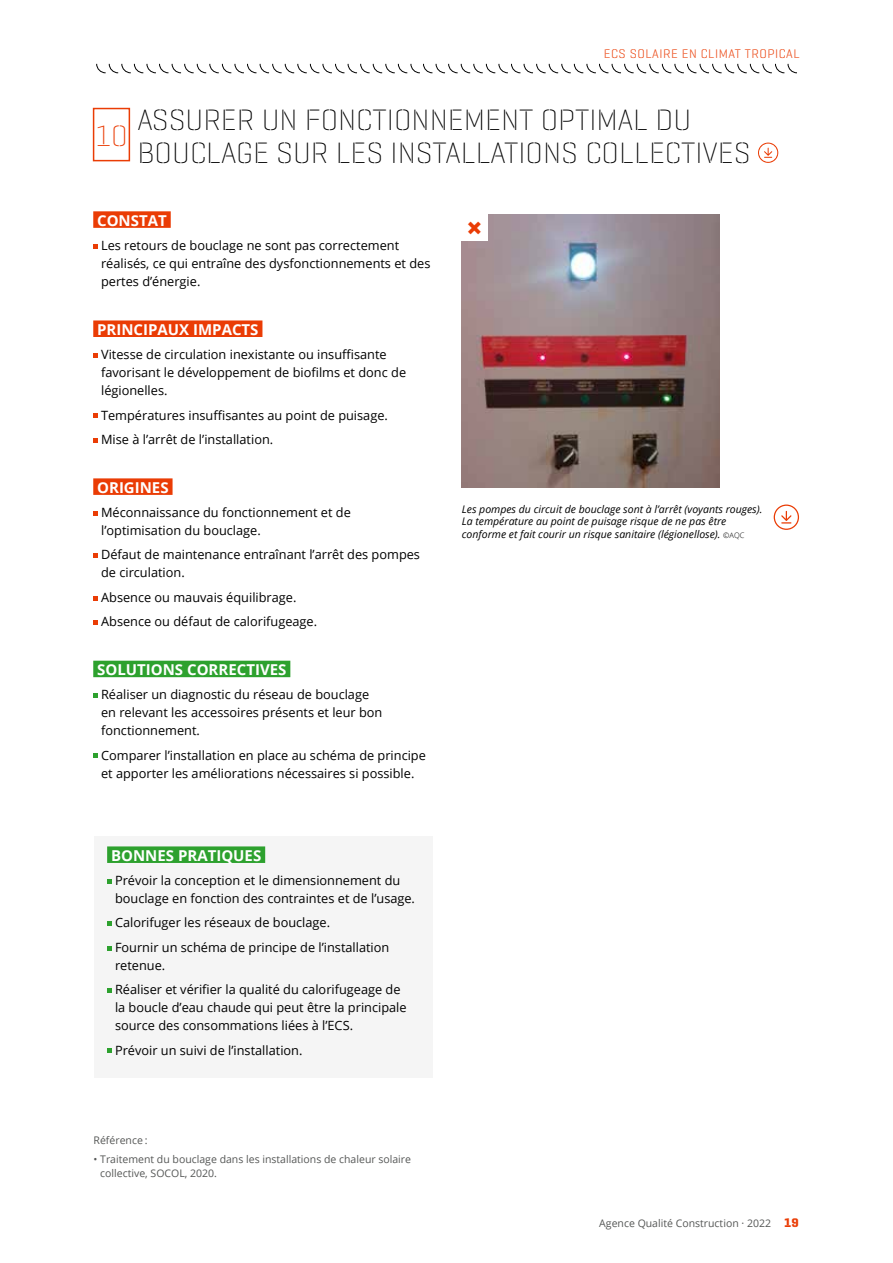
<style>
.page{position:relative;width:893px;height:1263px;background:#fff}
.page>*{position:absolute;margin:0;border:0;box-sizing:border-box;transform-origin:0 0}
.t1{font:30px/33px "Geogrotesque Stencil B Ul";color:#000}
.t2{font:30px "Geogrotesque Stencil B Ul";color:#ea3c05}
.t3{font:800 28.5px "Open Sans";color:#ea3c05}
.t4{font:700 15px "Open Sans";color:#fff}
.t5{font:12.75px/18px "Open Sans";color:#000}
.t6{font:12.75px "Geogrotesque Stencil A Lg";letter-spacing:.04em;color:#ea3c05}
.t7{font:italic 10.5px/12.8px "Open Sans";color:#000}
.t8{font:10.5px/13.5px "Open Sans";color:#555756}
.s1{font-weight:300;font-style:normal;font-size:7.5px}
.s2{font-family:"Geogrotesque Stencil A";font-weight:700;font-size:12.75px;color:#ea3c05}
</style>
<div class="page">
<img style="left:461px;top:214px;width:258px;height:274px">
<div style="left:93px;top:108px;width:37px;height:53px;border:2px solid #ea3c05"></div>
<svg style="left:758px;top:143px;width:20px;height:20px"></svg>
<div style="left:93px;top:211px;width:78px;height:17px;background:#ea3c05"></div>
<div style="left:93px;top:320px;width:169px;height:17px;background:#ea3c05"></div>
<div style="left:93px;top:478px;width:80px;height:17px;background:#ea3c05"></div>
<div style="left:93px;top:661px;width:197px;height:16px;background:#2da12e"></div>
<svg style="left:93px;top:244px;width:5px;height:4px"></svg>
<svg style="left:93px;top:353px;width:5px;height:5px"></svg>
<svg style="left:93px;top:413px;width:5px;height:5px"></svg>
<svg style="left:93px;top:438px;width:5px;height:4px"></svg>
<svg style="left:93px;top:511px;width:5px;height:4px"></svg>
<svg style="left:93px;top:553px;width:5px;height:5px"></svg>
<svg style="left:93px;top:596px;width:5px;height:4px"></svg>
<svg style="left:93px;top:620px;width:5px;height:5px"></svg>
<svg style="left:93px;top:693px;width:5px;height:5px"></svg>
<svg style="left:93px;top:754px;width:5px;height:4px"></svg>
<div style="left:94px;top:836px;width:338px;height:242px;background:#f5f5f5"></div>
<div style="left:107px;top:846px;width:158px;height:17px;background:#2da12e"></div>
<svg style="left:107px;top:879px;width:5px;height:4px"></svg>
<svg style="left:107px;top:921px;width:5px;height:5px"></svg>
<svg style="left:107px;top:946px;width:5px;height:4px"></svg>
<svg style="left:107px;top:988px;width:5px;height:5px"></svg>
<svg style="left:107px;top:1048px;width:5px;height:5px"></svg>
<svg style="left:97px;top:64px;width:700px;height:10px"></svg>
<svg style="left:774px;top:504px;width:25px;height:26px"></svg>
<div style="left:461px;top:214px;width:26px;height:26px;background:#fff"></div>
<p class="t6" style="left:604px;top:46px;width:197px">ECS SOLAIRE EN CLIMAT TROPICAL</p>
<h1 class="t2" style="left:96px;top:117px;width:33px">10</h1>
<h1 class="t1" style="left:137px;top:103px;width:615px">ASSURER UN FONCTIONNEMENT OPTIMAL DU<br>BOUCLAGE SUR LES INSTALLATIONS COLLECTIVES</h1>
<p class="t4" style="left:97px;top:210px;width:71px">CONSTAT</p>
<p class="t5" style="left:101px;top:236px;width:331px">Les retours de bouclage ne sont pas correctement réalisés, ce qui entraîne des dysfonctionnements et des pertes d’énergie.</p>
<p class="t4" style="left:97px;top:319px;width:163px">PRINCIPAUX IMPACTS</p>
<p class="t5" style="left:101px;top:345px;width:307px">Vitesse de circulation inexistante ou insuffisante favorisant le développement de biofilms et donc de légionelles.</p>
<p class="t5" style="left:101px;top:402px;width:288px;line-height:24.5px">Températures insuffisantes au point de puisage.<br>Mise à l’arrêt de l’installation.</p>
<p class="t4" style="left:97px;top:477px;width:73px">ORIGINES</p>
<p class="t5" style="left:101px;top:503px;width:251px">Méconnaissance du fonctionnement et de l’optimisation du bouclage.</p>
<p class="t5" style="left:101px;top:545px;width:320px">Défaut de maintenance entraînant l’arrêt des pompes de circulation.</p>
<p class="t5" style="left:101px;top:585px;width:218px;line-height:24.5px">Absence ou mauvais équilibrage.<br>Absence ou défaut de calorifugeage.</p>
<p class="t4" style="left:97px;top:659px;width:191px">SOLUTIONS CORRECTIVES</p>
<p class="t5" style="left:101px;top:685px;width:283px">Réaliser un diagnostic du réseau de bouclage en relevant les accessoires présents et leur bon fonctionnement.</p>
<p class="t5" style="left:101px;top:746px;width:326px">Comparer l’installation en place au schéma de principe et apporter les améliorations nécessaires si possible.</p>
<p class="t4" style="left:111px;top:845px;width:152px">BONNES PRATIQUES</p>
<p class="t5" style="left:115px;top:871px;width:302px">Prévoir la conception et le dimensionnement du bouclage en fonction des contraintes et de l’usage.</p>
<p class="t5" style="left:115px;top:910px;width:276px;line-height:24.5px">Calorifuger les réseaux de bouclage.<br>Fournir un schéma de principe de l’installation</p>
<p class="t5" style="left:115px;top:953px;width:287px;line-height:24.3px">retenue.<br>Réaliser et vérifier la qualité du calorifugeage de</p>
<p class="t5" style="left:115px;top:998px;width:293px">la boucle d’eau chaude qui peut être la principale source des consommations liées à l’ECS.</p>
<p class="t5" style="left:115px;top:1041px;width:189px">Prévoir un suivi de l’installation.</p>
<p class="t8" style="left:94px;top:1133px;width:56px">Référence :</p>
<p class="t8" style="left:100px;top:1152px;width:312px;text-indent:-7px">• Traitement du bouclage dans les installations de chaleur solaire collective, SOCOL, 2020.</p>
<h2 class="t3" style="left:466px;top:206px;width:18px">×</h2>
<p class="t7" style="left:462px;top:502px;width:302px">Les pompes du circuit de bouclage sont à l’arrêt (voyants rouges).<br>La température au point de puisage risque de ne pas être conforme et fait courir un risque sanitaire (légionellose). <span class="s1">©AQC</span></p>
<p class="t8" style="left:599px;top:1216px;width:201px">Agence Qualité Construction · 2022 <span class="s2">19</span></p>
</div>
